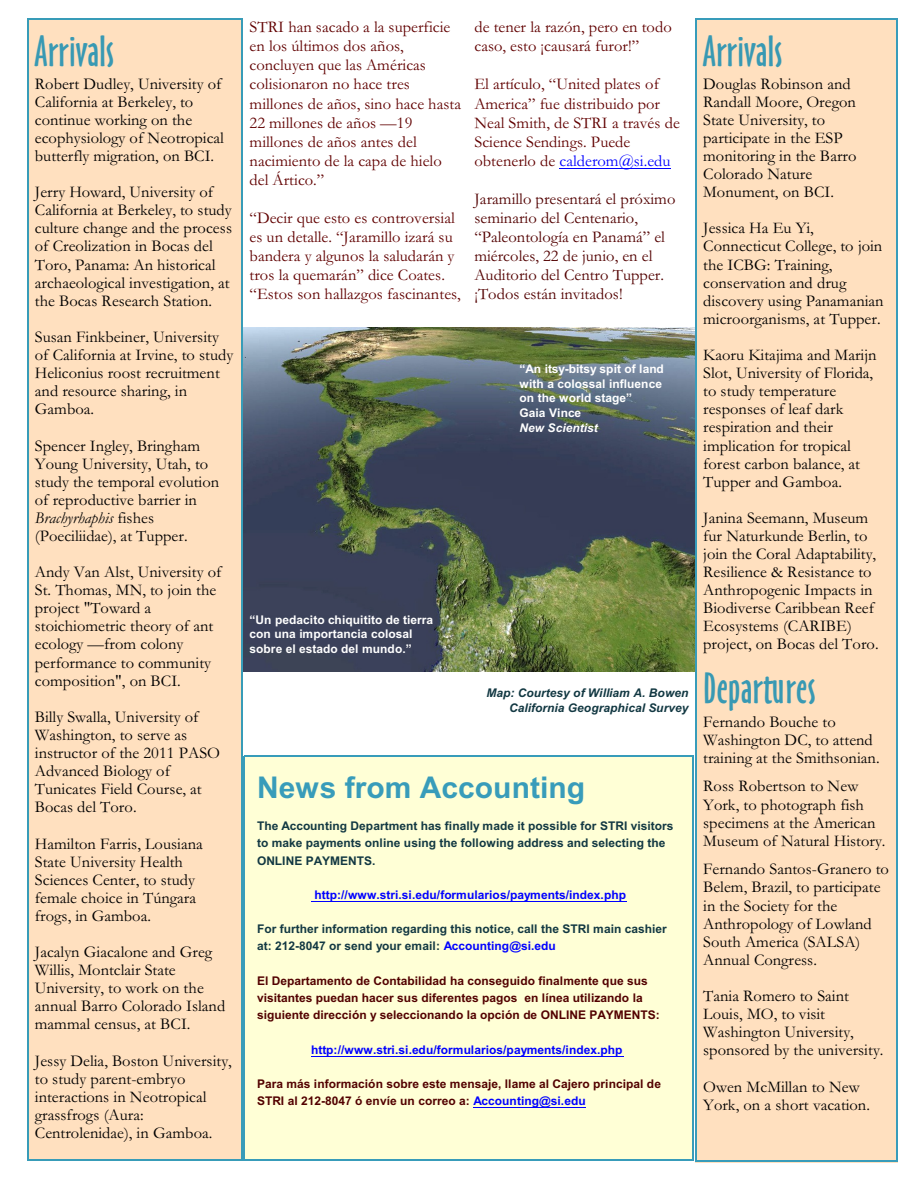
<style>
.page{position:relative;width:918px;height:1188px;background:#fff}
.page>*{position:absolute;margin:0;border:0;box-sizing:border-box;transform-origin:0 0}
.t1{font:40.5px "Oz Handicraft BT";letter-spacing:.01em;color:#3899b3}
.t2{font:700 30px "Arial";color:#389cba}
.t3{font:16.5px/18.1px "Garamond";color:#000}
.t4{font:16.5px/19px "Garamond";color:#610000}
.t5{font:16.5px/19px "Garamond";color:#520000}
.t6{font:700 12px/17.2px "Arial";color:#520000}
.t7{font:700 12px/17.2px "Arial";color:#123842}
.t8{font:700 12px/14.7px "Arial";color:#fff}
.t9{font:700 12px "Arial";color:#00f}
.t10{font:italic 700 12px/14.4px "Arial";color:#123842;text-align:right}
.t11{font:italic 700 12px "Arial";color:#fff}
.s1{font-style:italic}
.s2{color:#00f}
</style>
<div class="page">
<img style="left:243px;top:327px;width:452px;height:345px">
<div style="left:27px;top:18px;width:216px;height:1143px;background:#ffe0bf"></div>
<hr style="left:27px;top:18px;width:1px;height:1143px;background:#389cb8">
<hr style="left:242px;top:18px;width:1px;height:1143px;background:#389cb8">
<hr style="left:27px;top:18px;width:216px;height:1px;background:#389cb8">
<hr style="left:27px;top:1160px;width:216px;height:1px;background:#389cb8">
<div style="left:695px;top:18px;width:202px;height:1144px;background:#ffe0bf"></div>
<hr style="left:695px;top:18px;width:2px;height:1144px;background:#389cba">
<hr style="left:896px;top:18px;width:1px;height:1144px;background:#389cba">
<hr style="left:695px;top:18px;width:202px;height:1px;background:#389cba">
<hr style="left:695px;top:1161px;width:202px;height:1px;background:#389cba">
<div style="left:244px;top:756px;width:450px;height:404px;background:#ffffd6"></div>
<hr style="left:311px;top:901px;width:316px;height:1px;background:#00f">
<hr style="left:311px;top:1056px;width:312px;height:1px;background:#00f">
<hr style="left:474px;top:1108px;width:112px;height:1px;background:#00f">
<hr style="left:244px;top:756px;width:1px;height:404px;background:#389cba">
<hr style="left:693px;top:756px;width:1px;height:404px;background:#389cba">
<hr style="left:244px;top:756px;width:450px;height:1px;background:#389cba">
<hr style="left:244px;top:1159px;width:450px;height:1px;background:#389cba">
<hr style="left:560px;top:168px;width:111px;height:1px;background:#00f">
<h1 class="t1" style="left:35px;top:35px;width:81px">Arrivals</h1>
<p class="t3" style="left:35px;top:76px;width:191px">Robert Dudley, University of<br>California at Berkeley, to continue working on the ecophysiology of Neotropical butterfly migration, on BCI.</p>
<p class="t3" style="left:35px;top:185px;width:199px">Jerry Howard, University of<br>California at Berkeley, to study culture change and the process of Creolization in Bocas del<br>Toro, Panama: An historical archaeological investigation, at the Bocas Research Station.</p>
<p class="t3" style="left:35px;top:330px;width:200px">Susan Finkbeiner, University of California at Irvine, to study<br>Heliconius roost recruitment and resource sharing, in<br>Gamboa.</p>
<p class="t3" style="left:35px;top:438px;width:186px">Spencer Ingley, Bringham<br>Young University, Utah, to study the temporal evolution of reproductive barrier in<br><span class="s1">Brachyrhaphis</span> fishes (Poeciliidae), at Tupper.</p>
<p class="t3" style="left:35px;top:565px;width:188px">Andy Van Alst, University of<br>St. Thomas, MN, to join the project "Toward a stoichiometric theory of ant ecology —from colony performance to community composition", on BCI.</p>
<p class="t3" style="left:35px;top:709px;width:187px">Billy Swalla, University of<br>Washington, to serve as instructor of the 2011 PASO<br>Advanced Biology of<br>Tunicates Field Course, at<br>Bocas del Toro.</p>
<p class="t3" style="left:35px;top:836px;width:170px">Hamilton Farris, Lousiana<br>State University Health<br>Sciences Center, to study female choice in Túngara frogs, in Gamboa.</p>
<p class="t3" style="left:35px;top:945px;width:192px">Jacalyn Giacalone and Greg<br>Willis, Montclair State<br>University, to work on the annual Barro Colorado Island mammal census, at BCI.</p>
<p class="t3" style="left:35px;top:1053px;width:198px">Jessy Delia, Boston University, to study parent-embryo interactions in Neotropical grassfrogs (Aura:<br>Centrolenidae), in Gamboa.</p>
<p class="t4" style="left:250px;top:19px;width:213px">STRI han sacado a la superficie en los últimos dos años, concluyen que las Américas colisionaron no hace tres millones de años, sino hace hasta<br>22 millones de años —19 millones de años antes del nacimiento de la capa de hielo del Ártico.”</p>
<p class="t4" style="left:250px;top:210px;width:213px">“Decir que esto es controversial es un detalle. “Jaramillo izará su bandera y algunos la saludarán y tros la quemarán” dice Coates. “Estos son hallazgos fascinantes,</p>
<p class="t4" style="left:474px;top:19px;width:199px">de tener la razón, pero en todo caso, esto ¡causará furor!”</p>
<p class="t4" style="left:474px;top:77px;width:207px">El artículo, “United plates of<br>America” fue distribuido por<br>Neal Smith, de STRI a través de<br>Science Sendings. Puede obtenerlo de <span class="s2">calderom@si.edu</span></p>
<p class="t5" style="left:474px;top:191px;width:203px">Jaramillo presentará el próximo seminario del Centenario, “Paleontología en Panamá” el miércoles, 22 de junio, en el<br>Auditorio del Centro Tupper. ¡Todos están invitados!</p>
<p class="t8" style="left:520px;top:363px;width:146px">“An itsy-bitsy spit of land with a colossal influence on the world stage”<br>Gaia Vince</p>
<p class="t11" style="left:520px;top:423px;width:80px">New Scientist</p>
<p class="t8" style="left:250px;top:613px;width:185px">“Un pedacito chiquitito de tierra con una importancia colosal sobre el estado del mundo.”</p>
<p class="t10" style="left:487px;top:687px;width:203px">Map: Courtesy of William A. Bowen<br>California Geographical Survey</p>
<h2 class="t2" style="left:257px;top:776px;width:329px">News from Accounting</h2>
<p class="t7" style="left:257px;top:818px;width:418px">The Accounting Department has finally made it possible for STRI visitors to make payments online using the following address and selecting the<br>ONLINE PAYMENTS.</p>
<p class="t9" style="left:314px;top:890px;width:313px">http://www.stri.si.edu/formularios/payments/index.php</p>
<p class="t7" style="left:257px;top:922px;width:411px">For further information regarding this notice, call the STRI main cashier at: 212-8047 or send your email: <span class="s2">Accounting@si.edu</span></p>
<p class="t6" style="left:257px;top:973px;width:404px">El Departamento de Contabilidad ha conseguido finalmente que sus visitantes puedan hacer sus diferentes pagos en línea utilizando la siguiente dirección y seleccionando la opción de ONLINE PAYMENTS:</p>
<p class="t9" style="left:311px;top:1045px;width:313px">http://www.stri.si.edu/formularios/payments/index.php</p>
<p class="t6" style="left:257px;top:1076px;width:405px">Para más información sobre este mensaje, llame al Cajero principal de<br>STRI al 212-8047 ó envíe un correo a: <span class="s2">Accounting@si.edu</span></p>
<h1 class="t1" style="left:703px;top:35px;width:81px">Arrivals</h1>
<p class="t3" style="left:703px;top:76px;width:155px">Douglas Robinson and<br>Randall Moore, Oregon<br>State University, to participate in the ESP monitoring in the Barro<br>Colorado Nature<br>Monument, on BCI.</p>
<p class="t3" style="left:703px;top:221px;width:182px">Jessica Ha Eu Yi,<br>Connecticut College, to join the ICBG: Training, conservation and drug discovery using Panamanian microorganisms, at Tupper.</p>
<p class="t3" style="left:703px;top:348px;width:175px">Kaoru Kitajima and Marijn<br>Slot, University of Florida, to study temperature responses of leaf dark respiration and their implication for tropical forest carbon balance, at<br>Tupper and Gamboa.</p>
<p class="t3" style="left:703px;top:511px;width:177px">Janina Seemann, Museum fur Naturkunde Berlin, to join the Coral Adaptability,<br>Resilience &amp; Resistance to<br>Anthropogenic Impacts in<br>Biodiverse Caribbean Reef<br>Ecosystems (CARIBE) project, on Bocas del Toro.</p>
<h1 class="t1" style="left:703px;top:673px;width:114px">Departures</h1>
<p class="t3" style="left:703px;top:714px;width:178px">Fernando Bouche to<br>Washington DC, to attend training at the Smithsonian.</p>
<p class="t3" style="left:703px;top:779px;width:184px">Ross Robertson to New<br>York, to photograph fish specimens at the American<br>Museum of Natural History.</p>
<p class="t3" style="left:703px;top:862px;width:187px">Fernando Santos-Granero to<br>Belem, Brazil, to participate in the Society for the<br>Anthropology of Lowland<br>South America (SALSA)<br>Annual Congress.</p>
<p class="t3" style="left:703px;top:989px;width:182px">Tania Romero to Saint<br>Louis, MO, to visit<br>Washington University, sponsored by the university.</p>
<p class="t3" style="left:703px;top:1079px;width:168px">Owen McMillan to New<br>York, on a short vacation.</p>
</div>
